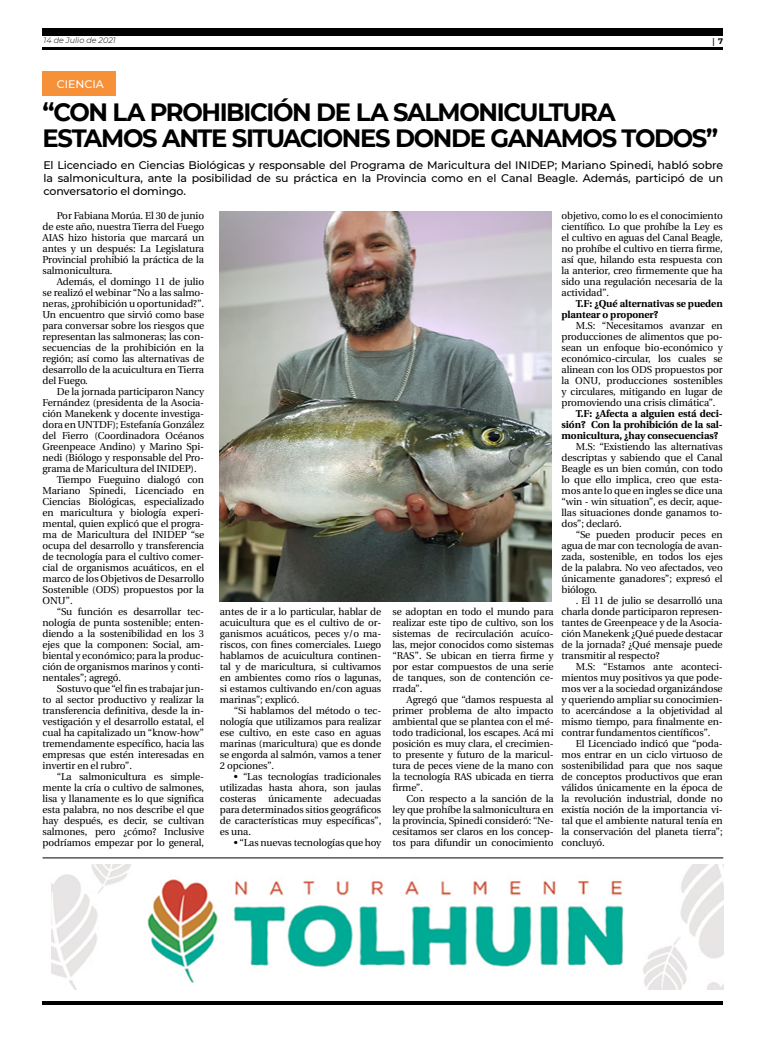
<style>
.page{position:relative;width:780px;height:1049px;background:#fff}
.page>*{position:absolute;margin:0;border:0;box-sizing:border-box;transform-origin:0 0}
.t1{font:700 25px/26px "Montserrat";letter-spacing:-.055em;color:#000}
.t2{font:500 11px/13px "Montserrat";letter-spacing:-.01em;color:#000;text-align:justify}
.t3{font:500 11px "Montserrat";color:#fff}
.t4{font:10px/11px "Utopia";letter-spacing:-.01em;color:#000;text-align:justify}
.t5{font:700 10px/11px "Utopia";letter-spacing:-.01em;color:#000}
.t6{font:italic 300 8px "Montserrat";color:#000}
.t7{font:700 8px "Utopia";color:#000}
.s1{font-family:"Montserrat"}
</style>
<div class="page">
<hr style="left:43px;top:48px;width:680px;height:2px;background:#000">
<div style="left:43px;top:28px;width:680px;height:7px;background:#000"></div>
<hr style="left:43px;top:1001px;width:680px;height:4px;background:#000">
<img style="left:51px;top:865px;width:672px;height:124px">
<hr style="left:43px;top:857px;width:680px;height:1px;background:#000">
<div style="left:43px;top:72px;width:73px;height:24px;background:#f79139"></div>
<img style="left:220px;top:212px;width:331px;height:390px">
<p class="t6" style="left:44px;top:35px;width:74px">14 de Julio de 2021</p>
<p class="t7" style="left:712px;top:37px;width:12px">| <span class="s1">7</span></p>
<p class="t3" style="left:57px;top:76px;width:49px">CIENCIA</p>
<h1 class="t1" style="left:43px;top:98px;width:677px">“CON LA PROHIBICIÓN DE LA SALMONICULTURA<br>ESTAMOS ANTE SITUACIONES DONDE GANAMOS TODOS”</h1>
<p class="t2" style="left:43px;top:159px;width:681px">El Licenciado en Ciencias Biológicas y responsable del Programa de Maricultura del INIDEP; Mariano Spinedi, habló sobre la salmonicultura, ante la posibilidad de su práctica en la Provincia como en el Canal Beagle. Además, participó de un conversatorio el domingo.</p>
<p class="t4" style="left:43px;top:210px;width:163px;text-indent:14px">Por Fabiana Morúa. El 30 de junio de este año, nuestra Tierra del Fuego AIAS hizo historia que marcará un antes y un después: La Legislatura Provincial prohibió la práctica de la salmonicultura.</p>
<p class="t4" style="left:43px;top:276px;width:163px;text-indent:14px">Además, el domingo 11 de julio se realizó el webinar “No a las salmo&shy;neras, ¿prohibición u oportunidad?”.<br>Un encuentro que sirvió como base para conversar sobre los riesgos que representan las salmoneras; las con&shy;secuencias de la prohibición en la región; así como las alternativas de desarrollo de la acuicultura en Tierra del Fuego.</p>
<p class="t4" style="left:57px;top:386px;width:149px">De la jornada participaron Nancy</p>
<p class="t4" style="left:43px;top:397px;width:163px">Fernández (presidenta de la Asocia-</p>
<p class="t4" style="left:43px;top:408px;width:163px">ción Manekenk y docente investiga-</p>
<p class="t4" style="left:43px;top:419px;width:163px">dora en UNTDF); Estefanía González</p>
<p class="t4" style="left:43px;top:430px;width:163px">del Fierro (Coordinadora Océanos</p>
<p class="t4" style="left:43px;top:441px;width:163px">Greenpeace Andino) y Marino Spi-</p>
<p class="t4" style="left:43px;top:452px;width:163px">nedi (Biólogo y responsable del Pro-</p>
<p class="t4" style="left:43px;top:463px;width:156px">grama de Maricultura del INIDEP).</p>
<p class="t4" style="left:57px;top:474px;width:149px">Tiempo Fueguino dialogó con</p>
<p class="t4" style="left:43px;top:485px;width:163px">Mariano Spinedi, Licenciado en</p>
<p class="t4" style="left:43px;top:496px;width:163px">Ciencias Biológicas, especializado</p>
<p class="t4" style="left:43px;top:507px;width:163px">en maricultura y biología experi-</p>
<p class="t4" style="left:43px;top:518px;width:163px">mental, quien explicó que el progra-</p>
<p class="t4" style="left:43px;top:529px;width:163px">ma de Maricultura del INIDEP “se</p>
<p class="t4" style="left:43px;top:540px;width:163px">ocupa del desarrollo y transferencia</p>
<p class="t4" style="left:43px;top:551px;width:163px">de tecnología para el cultivo comer-</p>
<p class="t4" style="left:43px;top:562px;width:163px">cial de organismos acuáticos, en el</p>
<p class="t4" style="left:43px;top:573px;width:163px">marco de los Objetivos de Desarrollo</p>
<p class="t4" style="left:43px;top:584px;width:163px">Sostenible (ODS) propuestos por la</p>
<p class="t4" style="left:43px;top:595px;width:32px">ONU”.</p>
<p class="t4" style="left:57px;top:606px;width:149px">“Su función es desarrollar tec-</p>
<p class="t4" style="left:43px;top:617px;width:163px">nología de punta sostenible; enten-</p>
<p class="t4" style="left:43px;top:628px;width:163px">diendo a la sostenibilidad en los 3</p>
<p class="t4" style="left:43px;top:639px;width:163px">ejes que la componen: Social, am-</p>
<p class="t4" style="left:43px;top:650px;width:163px">biental y económico; para la produc-</p>
<p class="t4" style="left:43px;top:661px;width:163px">ción de organismos marinos y conti-</p>
<p class="t4" style="left:43px;top:672px;width:80px">nentales”; agregó.</p>
<p class="t4" style="left:57px;top:683px;width:149px">Sostuvo que “el fin es trabajar jun-</p>
<p class="t4" style="left:43px;top:694px;width:163px">to al sector productivo y realizar la</p>
<p class="t4" style="left:43px;top:705px;width:163px">transferencia definitiva, desde la in-</p>
<p class="t4" style="left:43px;top:716px;width:163px">vestigación y el desarrollo estatal, el</p>
<p class="t4" style="left:43px;top:727px;width:163px">cual ha capitalizado un “know-how”</p>
<p class="t4" style="left:43px;top:738px;width:163px">tremendamente específico, hacia las</p>
<p class="t4" style="left:43px;top:749px;width:163px">empresas que estén interesadas en</p>
<p class="t4" style="left:43px;top:760px;width:91px">invertir en el rubro”.</p>
<p class="t4" style="left:57px;top:771px;width:149px">“La salmonicultura es simple-</p>
<p class="t4" style="left:43px;top:782px;width:163px">mente la cría o cultivo de salmones,</p>
<p class="t4" style="left:43px;top:793px;width:163px">lisa y llanamente es lo que significa</p>
<p class="t4" style="left:43px;top:804px;width:163px">esta palabra, no nos describe el que</p>
<p class="t4" style="left:43px;top:815px;width:163px">hay después, es decir, se cultivan</p>
<p class="t4" style="left:43px;top:826px;width:163px">salmones, pero ¿cómo? Inclusive</p>
<p class="t4" style="left:43px;top:837px;width:163px">podríamos empezar por lo general,</p>
<p class="t4" style="left:561px;top:210px;width:163px">objetivo, como lo es el conocimiento científico. Lo que prohíbe la Ley es el cultivo en aguas del Canal Beagle, no prohíbe el cultivo en tierra firme, así que, hilando esta respuesta con la anterior, creo firmemente que ha sido una regulación necesaria de la actividad”.</p>
<p class="t5" style="left:561px;top:298px;width:163px;text-indent:14px">T.F: ¿Qué alternativas se pueden plantear o proponer?</p>
<p class="t4" style="left:561px;top:320px;width:163px;text-indent:14px">M.S: “Necesitamos avanzar en producciones de alimentos que po&shy;sean un enfoque bio-económico y económico-circular, los cuales se alinean con los ODS propuestos por la ONU, producciones sostenibles y circulares, mitigando en lugar de promoviendo una crisis climática”.</p>
<p class="t5" style="left:561px;top:408px;width:163px;text-align:justify;text-indent:14px">T.F: ¿Afecta a alguien está deci&shy;sión? Con la prohibición de la sal&shy;monicultura, ¿hay consecuencias?</p>
<p class="t4" style="left:561px;top:441px;width:163px;text-indent:14px">M.S: “Existiendo las alternativas descriptas y sabiendo que el Canal Beagle es un bien común, con todo lo que ello implica, creo que esta&shy;mos ante lo que en ingles se dice una “win - win situation”, es decir, aque&shy;llas situaciones donde ganamos to&shy;dos”; declaró.</p>
<p class="t4" style="left:561px;top:529px;width:163px;text-indent:14px">“Se pueden producir peces en agua de mar con tecnología de avan&shy;zada, sostenible, en todos los ejes de la palabra. No veo afectados, veo únicamente ganadores”; expresó el biólogo.</p>
<p class="t4" style="left:561px;top:595px;width:163px;text-indent:14px">. El 11 de julio se desarrolló una charla donde participaron represen&shy;tantes de Greenpeace y de la Asocia&shy;ción Manekenk ¿Qué puede destacar de la jornada? ¿Qué mensaje puede transmitir al respecto?</p>
<p class="t4" style="left:561px;top:661px;width:163px;text-indent:14px">M.S: “Estamos ante aconteci&shy;mientos muy positivos ya que pode&shy;mos ver a la sociedad organizándose y queriendo ampliar su conocimien&shy;to acercándose a la objetividad al mismo tiempo, para finalmente en&shy;contrar fundamentos científicos”.</p>
<p class="t4" style="left:561px;top:738px;width:163px;text-indent:14px">El Licenciado indicó que “poda&shy;mos entrar en un ciclo virtuoso de sostenibilidad para que nos saque de conceptos productivos que eran válidos únicamente en la época de la revolución industrial, donde no existía noción de la importancia vi&shy;tal que el ambiente natural tenía en la conservación del planeta tierra”; concluyó.</p>
<p class="t4" style="left:220px;top:606px;width:163px">antes de ir a lo particular, hablar de acuicultura que es el cultivo de or&shy;ganismos acuáticos, peces y/o ma&shy;riscos, con fines comerciales. Luego hablamos de acuicultura continen&shy;tal y de maricultura, si cultivamos en ambientes como ríos o lagunas, si estamos cultivando en/con aguas marinas”; explicó.</p>
<p class="t4" style="left:220px;top:705px;width:163px;text-indent:14px">“Si hablamos del método o tec&shy;nología que utilizamos para realizar ese cultivo, en este caso en aguas marinas (maricultura) que es donde se engorda al salmón, vamos a tener 2 opciones”.</p>
<p class="t4" style="left:220px;top:771px;width:163px;text-indent:14px">• “Las tecnologías tradicionales utilizadas hasta ahora, son jaulas costeras únicamente adecuadas para determinados sitios geográficos de características muy específicas”, es una.</p>
<p class="t4" style="left:234px;top:837px;width:149px">• “Las nuevas tecnologías que hoy</p>
<p class="t4" style="left:392px;top:606px;width:163px">se adoptan en todo el mundo para realizar este tipo de cultivo, son los sistemas de recirculación acuíco&shy;las, mejor conocidos como sistemas “RAS”. Se ubican en tierra firme y por estar compuestos de una serie de tanques, son de contención ce&shy;rrada”.</p>
<p class="t4" style="left:392px;top:694px;width:163px;text-indent:14px">Agregó que “damos respuesta al primer problema de alto impacto ambiental que se plantea con el mé&shy;todo tradicional, los escapes. Acá mi posición es muy clara, el crecimien&shy;to presente y futuro de la maricul&shy;tura de peces viene de la mano con la tecnología RAS ubicada en tierra firme”.</p>
<p class="t4" style="left:392px;top:793px;width:163px;text-indent:14px">Con respecto a la sanción de la ley que prohíbe la salmonicultura en la provincia, Spinedi consideró: “Ne&shy;cesitamos ser claros en los concep&shy;tos para difundir un conocimiento</p>
</div>
